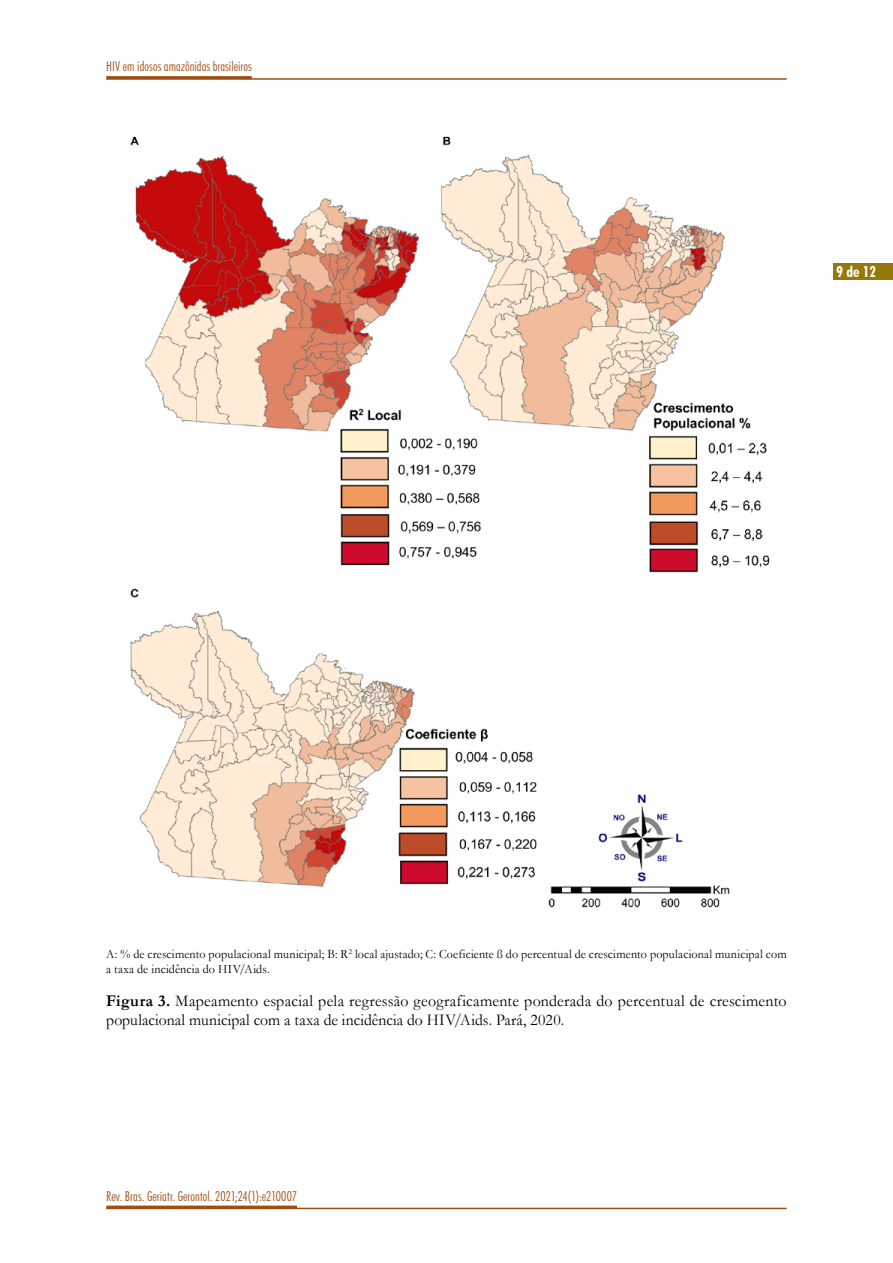
<style>
.page{position:relative;width:893px;height:1263px;background:#fff}
.page>*{position:absolute;margin:0;border:0;box-sizing:border-box;transform-origin:0 0}
.t1{font:16.5px/19.5px "Garamond";letter-spacing:.015em;color:#000}
.t2{font:700 condensed 15px "Futura BT";color:#fff}
.t3{font:300 condensed 13.5px "Futura BT";letter-spacing:.005em;color:#9e4e11}
.t4{font:12.75px/15px "Garamond";letter-spacing:.015em;color:#000;scale:.95 1}
.s1{font-weight:700}
</style>
<div class="page">
<div style="left:833px;top:263px;width:60px;height:17px;background:#957908"></div>
<hr style="left:106px;top:78px;width:681px;height:2px;background:#9e4e11">
<hr style="left:106px;top:76px;width:146px;height:3px;background:#9e4e11">
<hr style="left:106px;top:1208px;width:681px;height:1px;background:#9e4e11">
<hr style="left:106px;top:1205px;width:191px;height:3px;background:#9e4e11">
<img style="left:130px;top:136px;width:640px;height:772px">
<p class="t3" style="left:106px;top:58px;width:147px">HIV em idosos amazônidas brasileiros</p>
<p class="t2" style="left:836px;top:262px;width:41px">9 de 12</p>
<p class="t4" style="left:106px;top:946px;width:718px">A: % de crescimento populacional municipal; B: R<sup>2</sup> local ajustado; C: Coeficiente ß do percentual de crescimento populacional municipal com a taxa de incidência do HIV/Aids.</p>
<p class="t1" style="left:106px;top:990px;width:682px"><span class="s1">Figura 3.</span> Mapeamento espacial pela regressão geograficamente ponderada do percentual de crescimento populacional municipal com a taxa de incidência do HIV/Aids. Pará, 2020.</p>
<p class="t3" style="left:106px;top:1188px;width:192px">Rev. Bras. Geriatr. Gerontol. 2021;24(1):e210007</p>
</div>
